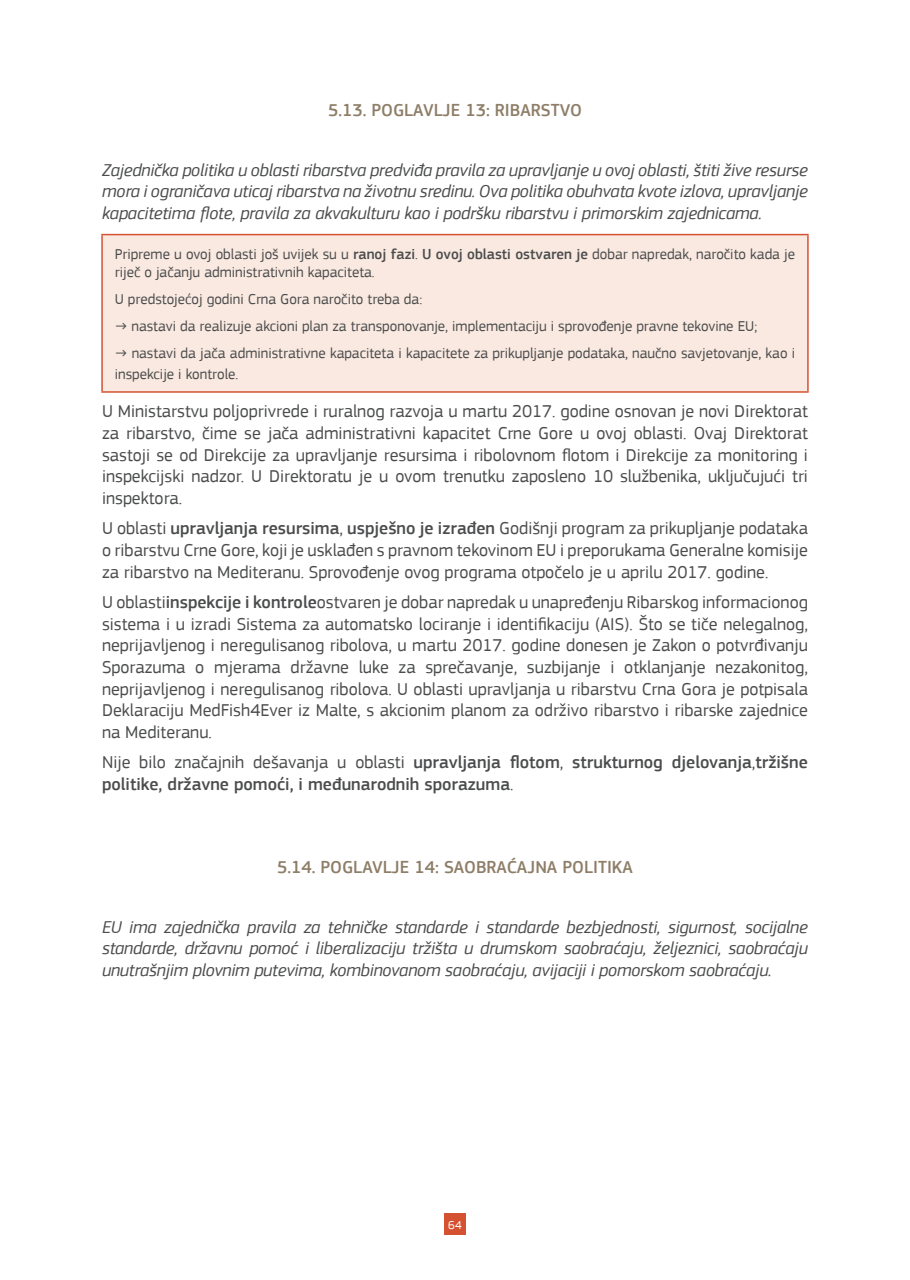
<style>
.page{position:relative;width:910px;height:1280px;background:#fff}
.page>*{position:absolute;margin:0;border:0;box-sizing:border-box;transform-origin:0 0}
.t1{font:18px/21.6px "PF Square Sans Pro";color:#4b4c4d;text-align:justify}
.t2{font:italic 18px/21.6px "PF Square Sans Pro";letter-spacing:-.01em;color:#4b4c4d;text-align:justify}
.t3{font:500 18px/21.6px "PF Square Sans Pro";color:#4b4c4d}
.t4{font:500 18px "PF Square Sans Pro";color:#8e7e68}
.t5{font:15px/18px "PF Square Sans Pro";color:#4b4c4d}
.t6{font:12px "PF Square Sans Pro";color:#fff}
.s1{font-weight:500}
.s2{font-weight:400}
</style>
<div class="page">
<div style="left:444px;top:1213px;width:22px;height:22px;background:#d45232"></div>
<div style="left:102px;top:235px;width:706px;height:157px;background:#f9e9e0"></div>
<hr style="left:101px;top:234px;width:708px;height:1px;background:#d45232">
<hr style="left:101px;top:235px;width:2px;height:156px;background:#d45232">
<hr style="left:807px;top:235px;width:2px;height:156px;background:#d45232">
<hr style="left:101px;top:391px;width:708px;height:2px;background:#d45232">
<p class="t4" style="left:328px;top:99px;width:255px">5.13. POGLAVLJE 13: RIBARSTVO</p>
<p class="t2" style="left:102px;top:159px;width:707px">Zajednička politika u oblasti ribarstva predviđa pravila za upravljanje u ovoj oblasti, štiti žive resurse mora i ograničava uticaj ribarstva na životnu sredinu. Ova politika obuhvata kvote izlova, upravljanje kapacitetima flote, pravila za akvakulturu kao i podršku ribarstvu i primorskim zajednicama.</p>
<p class="t5" style="left:115px;top:245px;width:682px">Pripreme u ovoj oblasti još uvijek su u <span class="s1">ranoj fazi</span>. <span class="s1">U ovoj oblasti ostvaren je</span> dobar napredak, naročito kada je riječ o jačanju administrativnih kapaciteta.</p>
<p class="t5" style="left:115px;top:290px;width:309px">U predstojećoj godini Crna Gora naročito treba da:</p>
<p class="t5" style="left:115px;top:317px;width:644px">→ nastavi da realizuje akcioni plan za transponovanje, implementaciju i sprovođenje pravne tekovine EU;</p>
<p class="t5" style="left:115px;top:342px;width:682px;line-height:21.6px">→ nastavi da jača administrativne kapaciteta i kapacitete za prikupljanje podataka, naučno savjetovanje, kao i inspekcije i kontrole.</p>
<p class="t1" style="left:102px;top:401px;width:707px">U Ministarstvu poljoprivrede i ruralnog razvoja u martu 2017. godine osnovan je novi Direktorat za ribarstvo, čime se jača administrativni kapacitet Crne Gore u ovoj oblasti. Ovaj Direktorat sastoji se od Direkcije za upravljanje resursima i ribolovnom flotom i Direkcije za monitoring i inspekcijski nadzor. U Direktoratu je u ovom trenutku zaposleno 10 službenika, uključujući tri inspektora.</p>
<p class="t1" style="left:102px;top:518px;width:707px">U oblasti <span class="s1">upravljanja resursima</span>, <span class="s1">uspješno je izrađen</span> Godišnji program za prikupljanje podataka o ribarstvu Crne Gore, koji je usklađen s pravnom tekovinom EU i preporukama Generalne komisije za ribarstvo na Mediteranu. Sprovođenje ovog programa otpočelo je u aprilu 2017. godine.</p>
<p class="t1" style="left:102px;top:591px;width:707px">U oblasti<span class="s1">inspekcije i kontrole</span>ostvaren je dobar napredak u unapređenju Ribarskog informacionog sistema i u izradi Sistema za automatsko lociranje i identifikaciju (AIS). Što se tiče nelegalnog, neprijavljenog i neregulisanog ribolova, u martu 2017. godine donesen je Zakon o potvrđivanju Sporazuma o mjerama državne luke za sprečavanje, suzbijanje i otklanjanje nezakonitog, neprijavljenog i neregulisanog ribolova. U oblasti upravljanja u ribarstvu Crna Gora je potpisala Deklaraciju MedFish4Ever iz Malte, s akcionim planom za održivo ribarstvo i ribarske zajednice na Mediteranu.</p>
<p class="t3" style="left:102px;top:752px;width:707px"><span class="s2">Nije bilo značajnih dešavanja u oblasti</span> upravljanja flotom<span class="s2">,</span> strukturnog djelovanja<span class="s2">,</span>tržišne politike, državne pomoći, i međunarodnih sporazuma<span class="s2">.</span></p>
<p class="t4" style="left:277px;top:856px;width:357px">5.14. POGLAVLJE 14: SAOBRAĆAJNA POLITIKA</p>
<p class="t2" style="left:102px;top:916px;width:707px">EU ima zajednička pravila za tehničke standarde i standarde bezbjednosti, sigurnost, socijalne standarde, državnu pomoć i liberalizaciju tržišta u drumskom saobraćaju, željeznici, saobraćaju unutrašnjim plovnim putevima, kombinovanom saobraćaju, avijaciji i pomorskom saobraćaju.</p>
<p class="t6" style="left:448px;top:1218px;width:15px">64</p>
</div>
